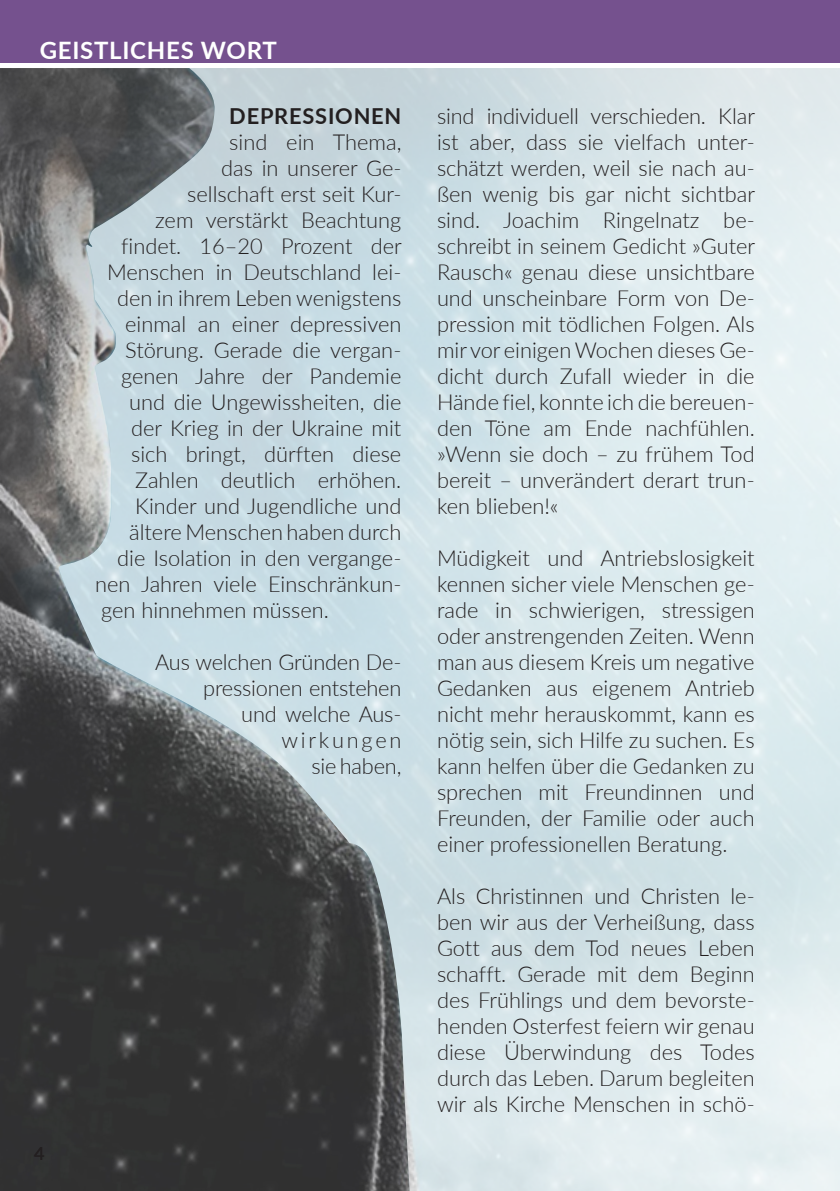
<style>
.page{position:relative;width:840px;height:1191px;background:#fff}
.page>*{position:absolute;margin:0;border:0;box-sizing:border-box;transform-origin:0 0}
.Rubrik_weiß_oben_rec{font:700 24px "Lato";letter-spacing:.03em;color:#fff}
.Fließ_mit_Abstand{font:300 22px/26px "Lato";color:#231f20;text-align:justify}
.Fließ_mit_Abstand-2{font:700 22px "Lato";letter-spacing:.035em;color:#231f20}
</style>
<div class="page">
<img style="left:0;top:68px;width:410px;height:1123px">
<div style="left:0;top:0;width:839px;height:62px;background:#75518e"></div>
<p class="Rubrik_weiß_oben_rec" style="left:40px;top:33px;width:238px">GEISTLICHES WORT</p>
<p class="Fließ_mit_Abstand-2" style="left:229px;top:100px;width:173px">DEPRESSIONEN</p>
<p class="Fließ_mit_Abstand" style="left:229px;top:128px;width:173px">sind ein Thema,</p>
<p class="Fließ_mit_Abstand" style="left:221px;top:154px;width:181px">das in unserer Ge-</p>
<p class="Fließ_mit_Abstand" style="left:187px;top:180px;width:215px">sellschaft erst seit Kur-</p>
<p class="Fließ_mit_Abstand" style="left:155px;top:206px;width:247px">zem verstärkt Beachtung</p>
<p class="Fließ_mit_Abstand" style="left:121px;top:232px;width:282px">findet. 16–20 Prozent der</p>
<p class="Fließ_mit_Abstand" style="left:107px;top:258px;width:295px">Menschen in Deutschland lei-</p>
<p class="Fließ_mit_Abstand" style="left:117px;top:284px;width:285px">den in ihrem Leben wenigstens</p>
<p class="Fließ_mit_Abstand" style="left:125px;top:310px;width:277px">einmal an einer depressiven</p>
<p class="Fließ_mit_Abstand" style="left:125px;top:336px;width:277px">Störung. Gerade die vergan-</p>
<p class="Fließ_mit_Abstand" style="left:121px;top:362px;width:281px">genen Jahre der Pandemie</p>
<p class="Fließ_mit_Abstand" style="left:129px;top:388px;width:273px">und die Ungewissheiten, die</p>
<p class="Fließ_mit_Abstand" style="left:131px;top:414px;width:271px">der Krieg in der Ukraine mit</p>
<p class="Fließ_mit_Abstand" style="left:131px;top:440px;width:271px">sich bringt, dürften diese</p>
<p class="Fließ_mit_Abstand" style="left:135px;top:466px;width:264px">Zahlen deutlich erhöhen.</p>
<p class="Fließ_mit_Abstand" style="left:135px;top:492px;width:267px">Kinder und Jugendliche und</p>
<p class="Fließ_mit_Abstand" style="left:129px;top:518px;width:273px">ältere Menschen haben durch</p>
<p class="Fließ_mit_Abstand" style="left:117px;top:544px;width:285px">die Isolation in den vergange-</p>
<p class="Fließ_mit_Abstand" style="left:95px;top:570px;width:307px">nen Jahren viele Einschränkun-</p>
<p class="Fließ_mit_Abstand" style="left:101px;top:596px;width:226px">gen hinnehmen müssen.</p>
<p class="Fließ_mit_Abstand" style="left:155px;top:648px;width:247px;text-align:right">Aus welchen Gründen De&shy;pressionen entstehen<br>und welche Aus&shy;wirkungen<br>sie haben,</p>
<p class="Fließ_mit_Abstand" style="left:437px;top:102px;width:319px;text-align:left">sind individuell verschieden. Klar ist aber, dass sie vielfach unter&shy;schätzt werden, weil sie nach au&shy;ßen wenig bis gar nicht sichtbar sind. Joachim Ringelnatz be&shy;schreibt in seinem Gedicht »Guter<br>Rausch« genau diese unsichtbare und unscheinbare Form von De&shy;pression mit tödlichen Folgen. Als mir vor einigen Wochen dieses Ge&shy;dicht durch Zufall wieder in die<br>Hände fiel, konnte ich die bereuen&shy;den Töne am Ende nachfühlen. »Wenn sie doch – zu frühem Tod bereit – unverändert derart trun&shy;ken blieben!«</p>
<p class="Fließ_mit_Abstand" style="left:437px;top:544px;width:319px">Müdigkeit und Antriebslosigkeit kennen sicher viele Menschen ge&shy;rade in schwierigen, stressigen oder anstrengenden Zeiten. Wenn man aus diesem Kreis um negative Gedanken aus eigenem Antrieb nicht mehr herauskommt, kann es nötig sein, sich Hilfe zu suchen. Es kann helfen über die Gedanken zu sprechen mit Freundinnen und Freunden, der Familie oder auch einer professionellen Beratung.</p>
<p class="Fließ_mit_Abstand" style="left:437px;top:882px;width:319px">Als Christinnen und Christen le&shy;ben wir aus der Verheißung, dass Gott aus dem Tod neues Leben schafft. Gerade mit dem Beginn des Frühlings und dem bevorste&shy;henden Osterfest feiern wir genau diese Überwindung des Todes durch das Leben. Darum begleiten wir als Kirche Menschen in schö-</p>
</div>
